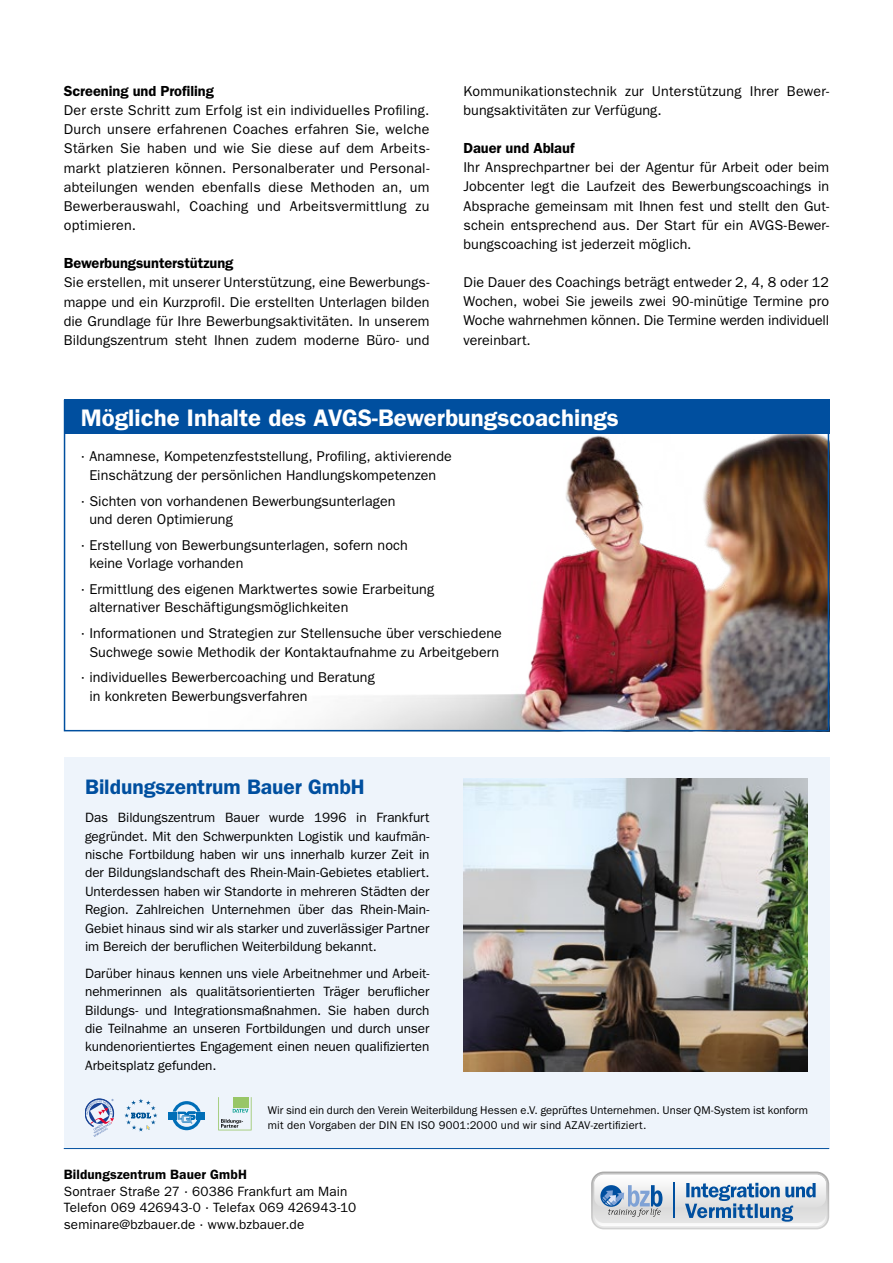
<style>
.page{position:relative;width:893px;height:1263px;background:#fff}
.page>*{position:absolute;margin:0;border:0;box-sizing:border-box;transform-origin:0 0}
.t1{font:600 24px "Franklin Gothic";color:#fff}
.t2{font:600 21px "Franklin Gothic";color:#004f9f}
.t3{font:600 14.7px "Franklin Gothic";letter-spacing:-.005em;color:#000}
.t4{font:14.25px/19.2px "Franklin Gothic";letter-spacing:.005em;color:#000}
.t5{font:13.5px/18.3px "Franklin Gothic";letter-spacing:.005em;color:#000;text-align:justify}
.t6{font:600 13.5px "Franklin Gothic";letter-spacing:.01em;color:#000}
.t7{font:11.25px/15px "Franklin Gothic";letter-spacing:.005em;color:#000}
</style>
<div class="page">
<div style="left:64px;top:757px;width:765px;height:391px;background:#eef4fb"></div>
<svg style="left:85px;top:1099px;width:29px;height:38px"></svg>
<svg style="left:124px;top:1099px;width:33px;height:32px"></svg>
<svg style="left:169px;top:1101px;width:36px;height:29px"></svg>
<svg style="left:218px;top:1097px;width:34px;height:33px"></svg>
<img style="left:463px;top:778px;width:345px;height:293px">
<hr style="left:64px;top:1148px;width:765px;height:1px;background:#004f9f">
<img style="left:324px;top:434px;width:502px;height:294px">
<div style="left:64px;top:400px;width:765px;height:34px;background:#004f9f"></div>
<svg style="left:591px;top:1171px;width:238px;height:58px"></svg>
<p class="t3" style="left:64px;top:82px;width:152px">Screening und Profiling</p>
<p class="t4" style="left:64px;top:101px;width:367px;text-align:justify">Der erste Schritt zum Erfolg ist ein individuelles Profiling.<br>Durch unsere erfahrenen Coaches erfahren Sie, welche Stärken Sie haben und wie Sie diese auf dem Arbeits&shy;markt platzieren können. Personalberater und Personal&shy;abteilungen wenden ebenfalls diese Methoden an, um Bewerberauswahl, Coaching und Arbeitsvermittlung zu optimieren.</p>
<p class="t3" style="left:64px;top:254px;width:171px">Bewerbungsunterstützung</p>
<p class="t4" style="left:64px;top:273px;width:367px;text-align:justify">Sie erstellen, mit unserer Unterstützung, eine Bewerbungs&shy;mappe und ein Kurzprofil. Die erstellten Unterlagen bilden die Grundlage für Ihre Bewerbungsaktivitäten. In unserem Bildungszentrum steht Ihnen zudem moderne Büro- und</p>
<p class="t4" style="left:463px;top:81px;width:367px">Kommunikationstechnik zur Unterstützung Ihrer Bewer&shy;bungsaktivitäten zur Verfügung.</p>
<p class="t3" style="left:463px;top:139px;width:112px">Dauer und Ablauf</p>
<p class="t4" style="left:463px;top:158px;width:367px;text-align:justify">Ihr Ansprechpartner bei der Agentur für Arbeit oder beim Jobcenter legt die Laufzeit des Bewerbungscoachings in Absprache gemeinsam mit Ihnen fest und stellt den Gut&shy;schein entsprechend aus. Der Start für ein AVGS-Bewer&shy;bungscoaching ist jederzeit möglich.</p>
<p class="t4" style="left:463px;top:273px;width:367px;text-align:justify">Die Dauer des Coachings beträgt entweder 2, 4, 8 oder 12<br>Wochen, wobei Sie jeweils zwei 90-minütige Termine pro Woche wahrnehmen können. Die Termine werden individuell vereinbart.</p>
<h1 class="t1" style="left:81px;top:403px;width:539px">Mögliche Inhalte des AVGS-Bewerbungscoachings</h1>
<p class="t4" style="left:81px;top:448px;width:373px;line-height:18.3px;text-align:center">· Anamnese, Kompetenzfeststellung, Profiling, aktivierende<br>Einschätzung der persönlichen Handlungskompetenzen</p>
<p class="t4" style="left:89px;top:492px;width:308px;line-height:18.3px;text-indent:-9px">· Sichten von vorhandenen Bewerbungsunterlagen und deren Optimierung</p>
<p class="t4" style="left:89px;top:536px;width:320px;line-height:18.3px;text-indent:-9px">· Erstellung von Bewerbungsunterlagen, sofern noch keine Vorlage vorhanden</p>
<p class="t4" style="left:89px;top:580px;width:346px;line-height:18.3px;text-indent:-9px">· Ermittlung des eigenen Marktwertes sowie Erarbeitung alternativer Beschäftigungsmöglichkeiten</p>
<p class="t4" style="left:81px;top:624px;width:423px;line-height:18.3px;text-align:center">· Informationen und Strategien zur Stellensuche über verschiedene<br>Suchwege sowie Methodik der Kontaktaufnahme zu Arbeitgebern</p>
<p class="t4" style="left:89px;top:668px;width:287px;line-height:18.3px;text-indent:-9px">· individuelles Bewerbercoaching und Beratung in konkreten Bewerbungsverfahren</p>
<h2 class="t2" style="left:85px;top:774px;width:281px">Bildungszentrum Bauer GmbH</h2>
<p class="t5" style="left:85px;top:809px;width:346px">Das Bildungszentrum Bauer wurde 1996 in Frankfurt gegründet. Mit den Schwerpunkten Logistik und kaufmän&shy;nische Fortbildung haben wir uns innerhalb kurzer Zeit in der Bildungslandschaft des Rhein-Main-Gebietes etabliert.<br>Unterdessen haben wir Standorte in mehreren Städten der Region. Zahlreichen Unternehmen über das Rhein-Main-Gebiet hinaus sind wir als starker und zuverlässiger Partner im Bereich der beruflichen Weiterbildung bekannt.</p>
<p class="t5" style="left:85px;top:964px;width:346px">Darüber hinaus kennen uns viele Arbeitnehmer und Arbeit&shy;nehmerinnen als qualitätsorientierten Träger beruflicher Bildungs- und Integrationsmaßnahmen. Sie haben durch die Teilnahme an unseren Fortbildungen und durch unser kundenorientiertes Engagement einen neuen qualifizierten Arbeitsplatz gefunden.</p>
<p class="t7" style="left:268px;top:1103px;width:541px">Wir sind ein durch den Verein Weiterbildung Hessen e.V. geprüftes Unternehmen. Unser QM-System ist konform mit den Vorgaben der DIN EN ISO 9001:2000 und wir sind AZAV-zertifiziert.</p>
<p class="t6" style="left:64px;top:1167px;width:185px">Bildungszentrum Bauer GmbH</p>
<p class="t5" style="left:64px;top:1183px;width:294px;line-height:16.5px;text-align:left">Sontraer Straße 27 · 60386 Frankfurt am Main<br>Telefon 069 426943-0 · Telefax 069 426943-10 seminare@bzbauer.de · www.bzbauer.de</p>
</div>
